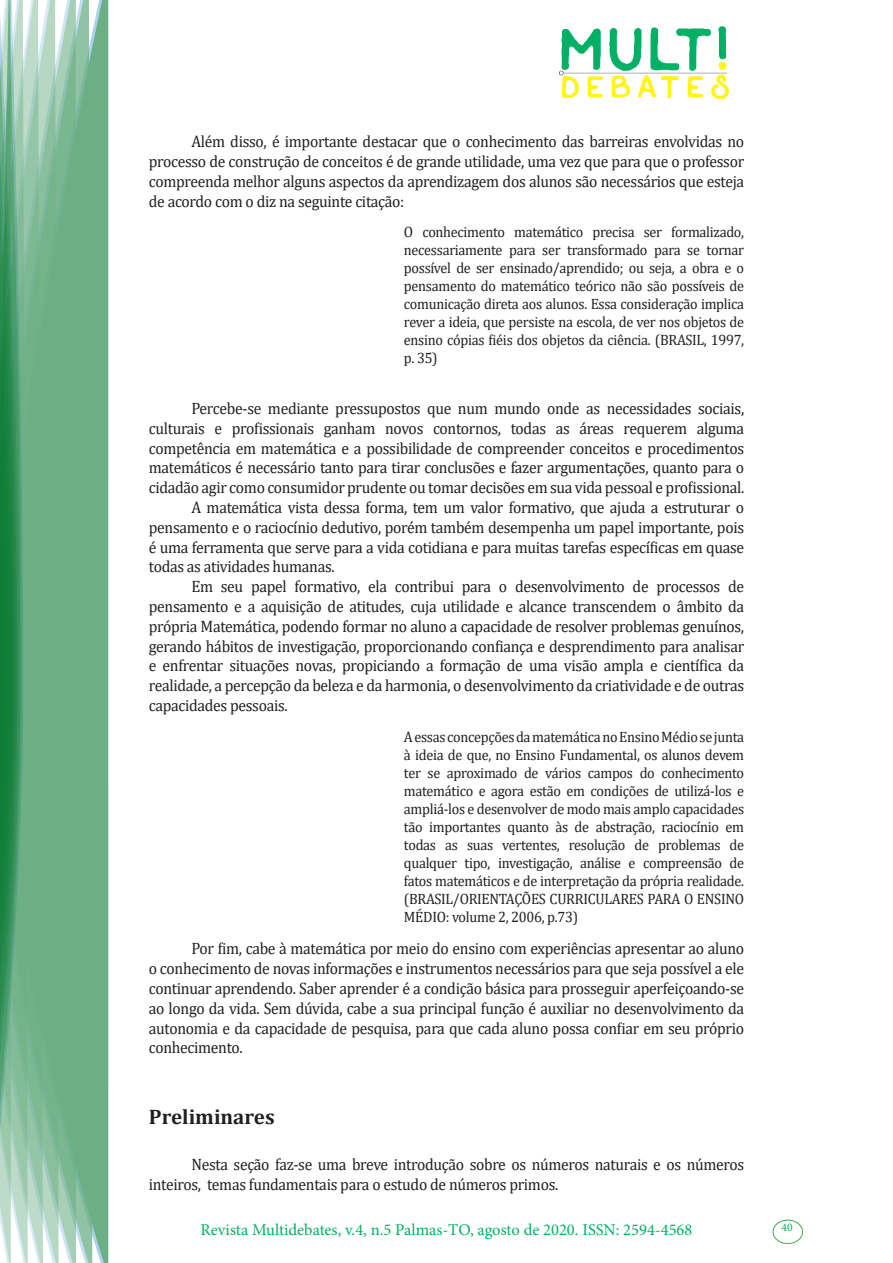
<style>
.page{position:relative;width:893px;height:1263px;background:#fff}
.page>*{position:absolute;margin:0;border:0;box-sizing:border-box;transform-origin:0 0}
.Titulo_2{font:700 21px "Cambria";color:#231f20}
.texto{font:16.5px/19.8px "Cambria";letter-spacing:-.02em;color:#231f20;text-align:justify;scale:.95 1}
.t1{font:16.5px "Minion Pro";color:#00b064}
.citacao{font:15px/18px "Cambria";letter-spacing:-.02em;color:#231f20;text-align:justify;scale:.95 1}
.t2{font:11.7px "Minion Pro";color:#00b064}
</style>
<div class="page">
<img style="left:559px;top:26px;width:169px;height:72px">
<div style="left:95px;top:0;width:14px;height:1263px;background:#6caf84"></div>
<svg style="left:79px;top:0;width:16px;height:1263px;background:#71b289"></svg>
<svg style="left:62px;top:0;width:17px;height:1263px;background:#75b48c"></svg>
<svg style="left:45px;top:0;width:17px;height:1263px;background:#7cb792"></svg>
<svg style="left:30px;top:0;width:15px;height:1263px;background:#80ba96"></svg>
<svg style="left:0;top:0;width:30px;height:1263px;background:#61a97f"></svg>
<div style="left:772px;top:1219px;width:31px;height:25px;border:1px solid #40ae49;border-radius:50%"></div>
<p class="texto" style="left:149px;top:132px;width:628px;text-indent:43px">Além disso, é importante destacar que o conhecimento das barreiras envolvidas no processo de construção de conceitos é de grande utilidade, uma vez que para que o professor compreenda melhor alguns aspectos da aprendizagem dos alunos são necessários que esteja de acordo com o diz na seguinte citação:</p>
<p class="citacao" style="left:404px;top:223px;width:360px">O conhecimento matemático precisa ser formalizado, necessariamente para ser transformado para se tornar possível de ser ensinado/aprendido; ou seja, a obra e o pensamento do matemático teórico não são possíveis de comunicação direta aos alunos. Essa consideração implica rever a ideia, que persiste na escola, de ver nos objetos de ensino cópias fiéis dos objetos da ciência. (BRASIL, 1997, p. 35)</p>
<p class="texto" style="left:149px;top:398px;width:628px;text-indent:43px">Percebe-se mediante pressupostos que num mundo onde as necessidades sociais, culturais e profissionais ganham novos contornos, todas as áreas requerem alguma competência em matemática e a possibilidade de compreender conceitos e procedimentos matemáticos é necessário tanto para tirar conclusões e fazer argumentações, quanto para o cidadão agir como consumidor prudente ou tomar decisões em sua vida pessoal e profissional.</p>
<p class="texto" style="left:149px;top:497px;width:628px;text-indent:43px">A matemática vista dessa forma, tem um valor formativo, que ajuda a estruturar o pensamento e o raciocínio dedutivo, porém também desempenha um papel importante, pois é uma ferramenta que serve para a vida cotidiana e para muitas tarefas específicas em quase todas as atividades humanas.</p>
<p class="texto" style="left:149px;top:577px;width:628px;text-indent:43px">Em seu papel formativo, ela contribui para o desenvolvimento de processos de pensamento e a aquisição de atitudes, cuja utilidade e alcance transcendem o âmbito da própria Matemática, podendo formar no aluno a capacidade de resolver problemas genuínos, gerando hábitos de investigação, proporcionando confiança e desprendimento para analisar e enfrentar situações novas, propiciando a formação de uma visão ampla e científica da realidade, a percepção da beleza e da harmonia, o desenvolvimento da criatividade e de outras capacidades pessoais.</p>
<p class="citacao" style="left:404px;top:727px;width:360px">A essas concepções da matemática no Ensino Médio se junta à ideia de que, no Ensino Fundamental, os alunos devem ter se aproximado de vários campos do conhecimento matemático e agora estão em condições de utilizá-los e ampliá-los e desenvolver de modo mais amplo capacidades tão importantes quanto às de abstração, raciocínio em todas as suas vertentes, resolução de problemas de qualquer tipo, investigação, análise e compreensão de fatos matemáticos e de interpretação da própria realidade. (BRASIL/ORIENTAÇÕES CURRICULARES PARA O ENSINO MÉDIO: volume 2, 2006, p.73)</p>
<p class="texto" style="left:149px;top:939px;width:628px;text-indent:43px">Por fim, cabe à matemática por meio do ensino com experiências apresentar ao aluno o conhecimento de novas informações e instrumentos necessários para que seja possível a ele continuar aprendendo. Saber aprender é a condição básica para prosseguir aperfeiçoando-se ao longo da vida. Sem dúvida, cabe a sua principal função é auxiliar no desenvolvimento da autonomia e da capacidade de pesquisa, para que cada aluno possa confiar em seu próprio conhecimento.</p>
<p class="Titulo_2" style="left:149px;top:1101px;width:127px">Preliminares</p>
<p class="texto" style="left:149px;top:1155px;width:628px;text-indent:43px">Nesta seção faz-se uma breve introdução sobre os números naturais e os números inteiros, temas fundamentais para o estudo de números primos.</p>
<p class="t1" style="left:200px;top:1218px;width:493px">Revista Multidebates, v.4, n.5 Palmas-TO, agosto de 2020. ISSN: 2594-4568</p>
<p class="t2" style="left:781px;top:1219px;width:13px">40</p>
</div>
